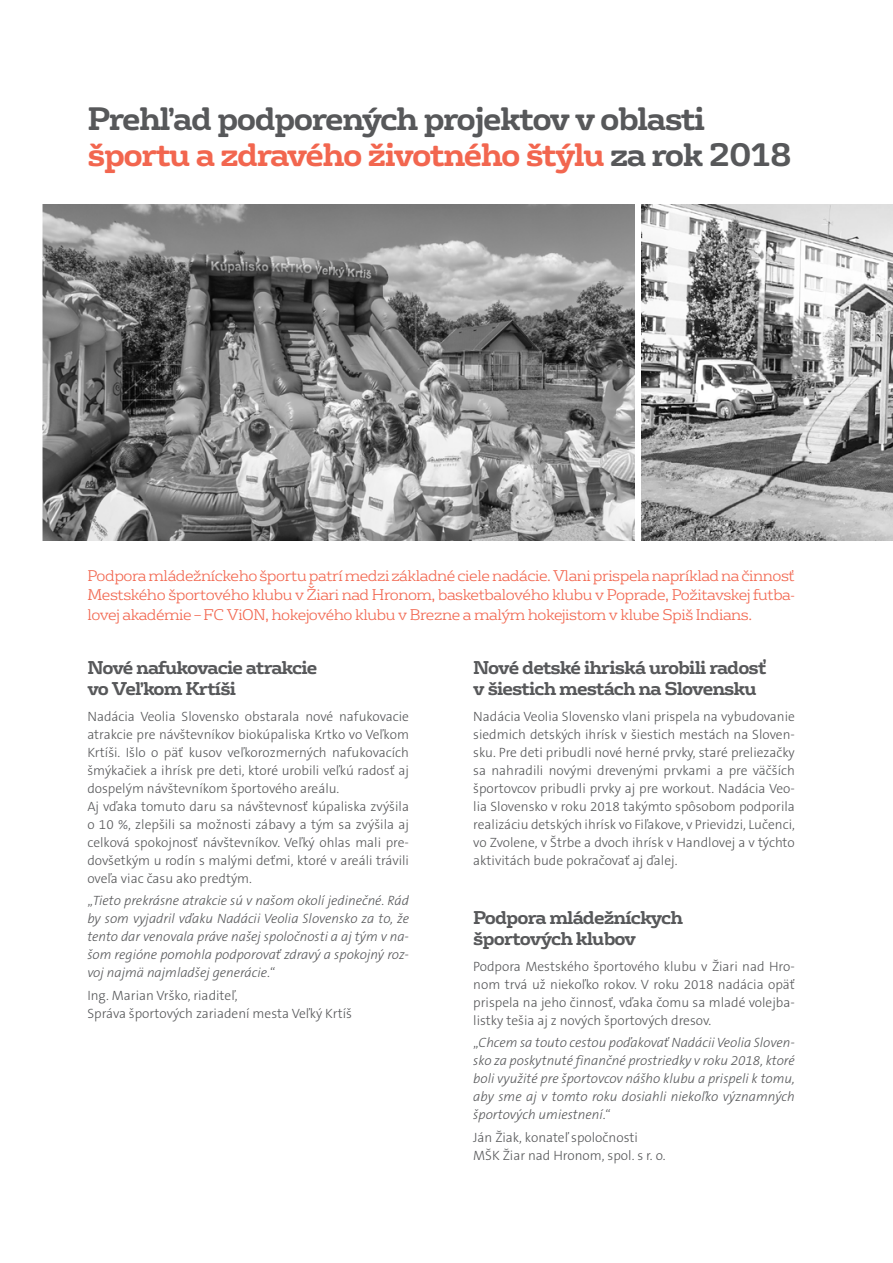
<style>
.page{position:relative;width:893px;height:1263px;background:#fff}
.page>*{position:absolute;margin:0;border:0;box-sizing:border-box;transform-origin:0 0}
.t1{font:700 31.5px/36px "FS Rufus";letter-spacing:-.05em;color:#57585a}
.t2{font:700 18px/21px "FS Rufus";letter-spacing:-.05em;color:#57585a}
.t3{font:300 15px/19.5px "FS Rufus";letter-spacing:-.03em;color:#f2664f;text-align:justify}
.t4{font:300 13.5px/18px "The Sans CE B3";color:#57585a}
.t5{font:italic 300 13.5px/18px "The Sans CE B3";color:#57585a;text-align:justify}
.s1{color:#f2664f}
.s2{font-style:normal}
</style>
<div class="page">
<svg style="left:42px;top:204px;width:851px;height:337px;background:#8b8b8b"></svg>
<h1 class="t1" style="left:87px;top:98px;width:706px">Prehľad podporených projektov v oblasti <span class="s1">športu a zdravého životného štýlu</span> za rok 2018</h1>
<p class="t3" style="left:87px;top:564px;width:709px">Podpora mládežníckeho športu patrí medzi základné ciele nadácie. Vlani prispela napríklad na činnosť Mestského športového klubu v Žiari nad Hronom, basketbalového klubu v Poprade, Požitavskej futba&shy;lovej akadémie – FC ViON, hokejového klubu v Brezne a malým hokejistom v klube Spiš Indians.</p>
<h2 class="t2" style="left:87px;top:655px;width:232px">Nové nafukovacie atrakcie vo Veľkom Krtíši</h2>
<p class="t4" style="left:87px;top:708px;width:323px">Nadácia Veolia Slovensko obstarala nové nafukovacie atrakcie pre návštevníkov biokúpaliska Krtko vo Veľkom Krtíši. Išlo o päť kusov veľkorozmerných nafukovacích šmýkačiek a ihrísk pre deti, ktoré urobili veľkú radosť aj dospelým návštevníkom športového areálu.<br>Aj vďaka tomuto daru sa návštevnosť kúpaliska zvýšila o 10 %, zlepšili sa možnosti zábavy a tým sa zvýšila aj celková spokojnosť návštevníkov. Veľký ohlas mali pre&shy;dovšetkým u rodín s malými deťmi, ktoré v areáli trávili oveľa viac času ako predtým.</p>
<p class="t5" style="left:87px;top:892px;width:323px"><span class="s2">„</span>Tieto prekrásne atrakcie sú v našom okolí jedinečné. Rád by som vyjadril vďaku Nadácii Veolia Slovensko za to, že tento dar venovala práve našej spoločnosti a aj tým v na&shy;šom regióne pomohla podporovať zdravý a spokojný roz&shy;voj najmä najmladšej generácie<span class="s2">.“</span></p>
<p class="t4" style="left:87px;top:987px;width:266px">Ing. Marian Vrško, riaditeľ,<br>Správa športových zariadení mesta Veľký Krtíš</p>
<h2 class="t2" style="left:473px;top:655px;width:295px">Nové detské ihriská urobili radosť v šiestich mestách na Slovensku</h2>
<p class="t4" style="left:473px;top:708px;width:323px;text-align:justify">Nadácia Veolia Slovensko vlani prispela na vybudovanie siedmich detských ihrísk v šiestich mestách na Sloven&shy;sku. Pre deti pribudli nové herné prvky, staré preliezačky sa nahradili novými drevenými prvkami a pre väčších športovcov pribudli prvky aj pre workout. Nadácia Veo&shy;lia Slovensko v roku 2018 takýmto spôsobom podporila realizáciu detských ihrísk vo Fiľakove, v Prievidzi, Lučenci, vo Zvolene, v Štrbe a dvoch ihrísk v Handlovej a v týchto aktivitách bude pokračovať aj ďalej.</p>
<h2 class="t2" style="left:473px;top:905px;width:211px">Podpora mládežníckych športových klubov</h2>
<p class="t4" style="left:473px;top:958px;width:323px;text-align:justify">Podpora Mestského športového klubu v Žiari nad Hro&shy;nom trvá už niekoľko rokov. V roku 2018 nadácia opäť prispela na jeho činnosť, vďaka čomu sa mladé volejba&shy;listky tešia aj z nových športových dresov.</p>
<p class="t5" style="left:473px;top:1034px;width:323px"><span class="s2">„</span>Chcem sa touto cestou poďakovať Nadácii Veolia Sloven&shy;sko za poskytnuté finančné prostriedky v roku 2018, ktoré boli využité pre športovcov nášho klubu a prispeli k tomu, aby sme aj v tomto roku dosiahli niekoľko významných športových umiestnení<span class="s2">.“</span></p>
<p class="t4" style="left:473px;top:1129px;width:194px">Ján Žiak, konateľ spoločnosti<br>MŠK Žiar nad Hronom, spol. s r. o.</p>
</div>
